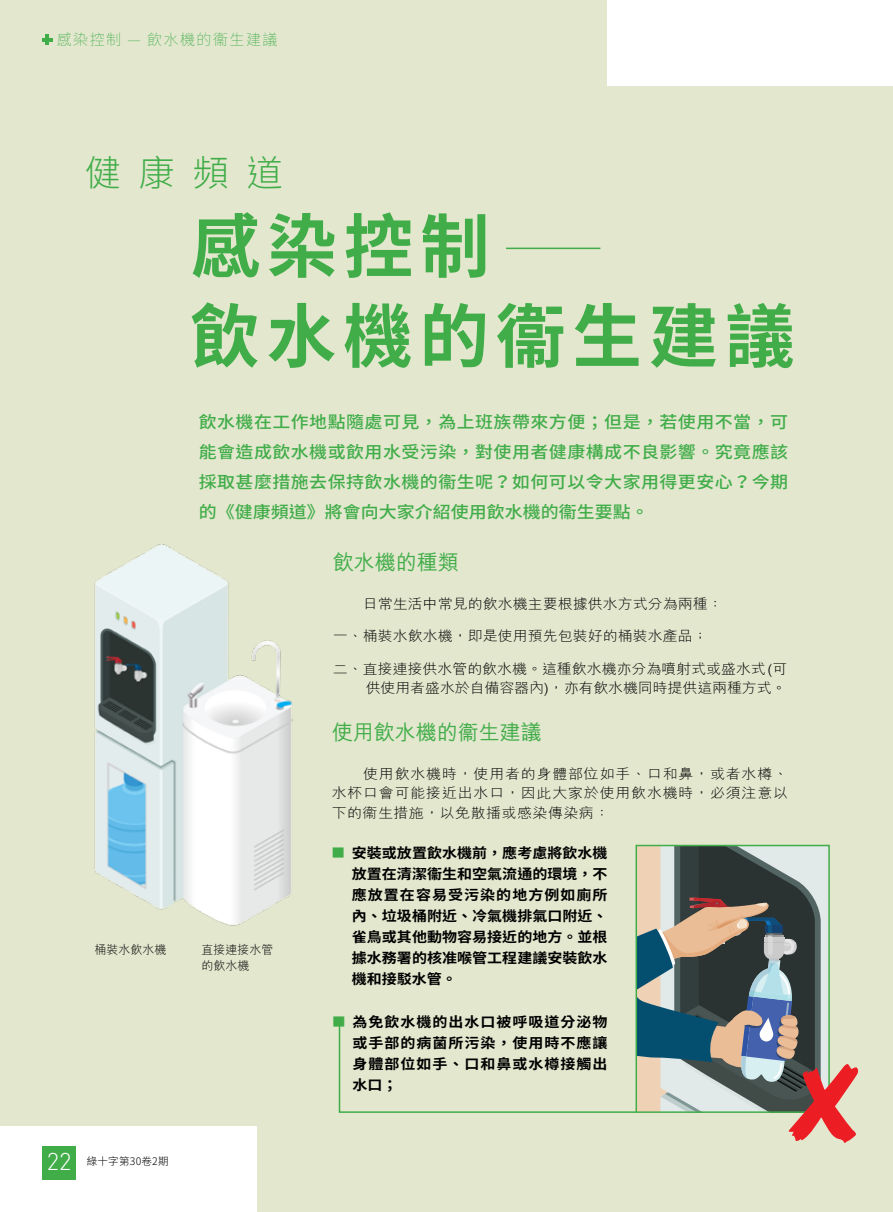
<style>
.page{position:relative;width:893px;height:1212px;background:#e2e7ce}
.page>*{position:absolute;margin:0;border:0;box-sizing:border-box;transform-origin:0 0}
.t1{font:700 69.45px "Noto Sans CJ Ktc";letter-spacing:.1em;color:#41ad49}
.t2{font:300 36px "Noto Sans CJ Ktc";color:#41ad49}
.t3{font:300 24px "DIN";color:#fff}
.t4{font:500 21px "M Hei HK";color:#41ad49}
.t5{font:500 16.8px/30px "Noto Sans CJ Ktc";letter-spacing:.025em;color:#41ad49;text-align:justify;scale:1.08 1}
.t6{font:100 15px "Noto Sans CJ Ktc";letter-spacing:.1em;color:#41ad49}
.t7{font:300 13.95px/19.5px "M Hei HK";color:#000;text-align:right;scale:1.08 1}
.t8{font:700 13.95px/21px "Noto Sans CJ Ktc";letter-spacing:.005em;color:#000;text-align:justify;scale:1.08 1}
.t9{font:300 12px/16.5px "M Hei HK";color:#000}
.t10{font:300 10.5px "Noto Sans CJ Ktc";letter-spacing:.025em;color:#000}
.s1{font-family:"M Hei HK";font-weight:300;color:#41ad49}
</style>
<div class="page">
<hr style="left:506px;top:248px;width:94px;height:1px;background:#41ad49">
<div style="left:0;top:1127px;width:256px;height:85px;background:#fff"></div>
<div style="left:42px;top:1146px;width:34px;height:33px;background:#41ad49"></div>
<svg style="left:46px;top:34px;width:3px;height:11px"></svg>
<hr style="left:42px;top:38px;width:11px;height:4px;background:#41ad49">
<div style="left:608px;top:0;width:285px;height:85px;background:#fff"></div>
<img style="left:94px;top:544px;width:199px;height:382px">
<svg style="left:338px;top:845px;width:521px;height:298px"></svg>
<p class="t6" style="left:57px;top:31px;width:222px">感染控制 — 飲水機的衞生建議</p>
<h2 class="t2" style="left:85px;top:153px;width:200px">健康頻道</h2>
<h1 class="t1" style="left:191px;top:207px;width:300px">感染控制</h1>
<h1 class="t1" style="left:190px;top:297px;width:606px">飲水機的衞生建議</h1>
<p class="t5" style="left:199px;top:407px;width:547px">飲水機在工作地點隨處可見，為上班族帶來方便；但是，若使用不當，可能會造成飲水機或飲用水受污染，對使用者健康構成不良影響。究竟應該採取甚麼措施去保持飲水機的衞生呢？如何可以令大家用得更安心？今期的《健康頻道》將會向大家介紹使用飲水機的衞生要點。</p>
<p class="t9" style="left:94px;top:940px;width:73px">桶裝水飲水機</p>
<p class="t9" style="left:202px;top:940px;width:73px">直接連接水管的飲水機</p>
<h3 class="t3" style="left:47px;top:1146px;width:26px">22</h3>
<p class="t10" style="left:87px;top:1155px;width:83px">綠十字第30卷2期</p>
<h3 class="t4" style="left:333px;top:547px;width:127px">飲水機的種類</h3>
<p class="t7" style="left:363px;top:594px;width:335px">日常生活中常見的飲水機主要根據供水方式分為兩種：</p>
<p class="t7" style="left:333px;top:626px;width:349px">一、桶裝水飲水機，即是使用預先包裝好的桶裝水產品；</p>
<p class="t7" style="left:333px;top:658px;width:423px">二、直接連接供水管的飲水機。這種飲水機亦分為噴射式或盛水式(可供使用者盛水於自備容器內)，亦有飲水機同時提供這兩種方式。</p>
<h3 class="t4" style="left:332px;top:717px;width:212px">使用飲水機的衞生建議</h3>
<p class="t7" style="left:332px;top:763px;width:424px;text-align:justify;text-indent:32px">使用飲水機時，使用者的身體部位如手、口和鼻，或者水樽、水杯口會可能接近出水口，因此大家於使用飲水機時，必須注意以下的衞生措施，以免散播或感染傳染病：</p>
<p class="t8" style="left:352px;top:843px;width:238px;text-indent:-21px"><span class="s1">■</span> 安裝或放置飲水機前，應考慮將飲水機放置在清潔衞生和空氣流通的環境，不應放置在容易受污染的地方例如廁所內、垃圾桶附近、冷氣機排氣口附近、雀鳥或其他動物容易接近的地方。並根據水務署的核准喉管工程建議安裝飲水機和接駁水管。</p>
<p class="t8" style="left:352px;top:1011px;width:237px;text-indent:-21px"><span class="s1">■</span> 為免飲水機的出水口被呼吸道分泌物或手部的病菌所污染，使用時不應讓身體部位如手、口和鼻或水樽接觸出水口；</p>
</div>
